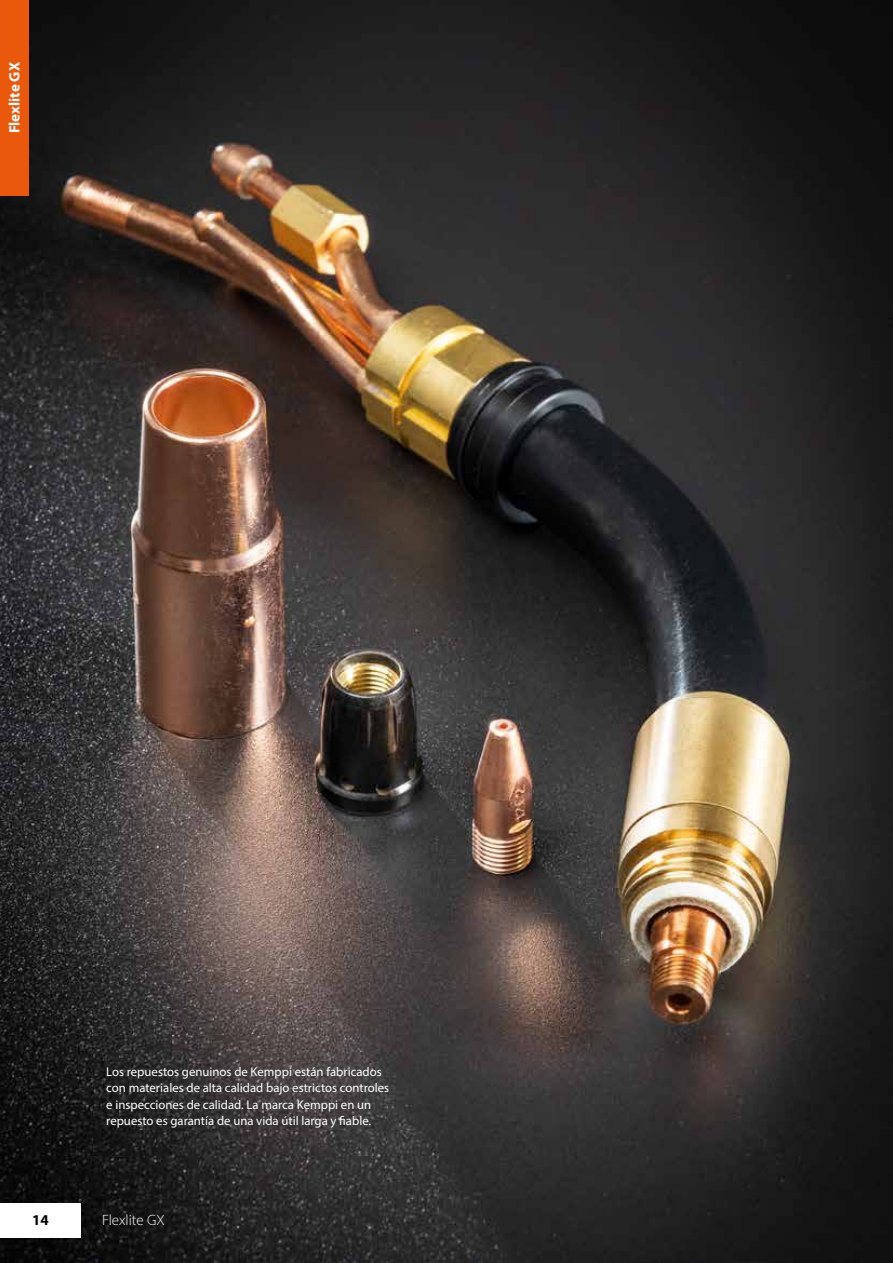
<style>
.page{position:relative;width:893px;height:1263px;background:#fff}
.page>*{position:absolute;margin:0;border:0;box-sizing:border-box;transform-origin:0 0}
.t1{font:700 15px "Myriad Pro";color:#fff}
.t2{font:300 15px "Myriad Pro";color:#fff}
.t3{font:700 15px "Myriad Pro";color:#000}
.t4{font:12.75px/16.5px "Myriad Pro";color:#fff}
</style>
<div class="page">
<img style="left:0;top:0;width:893px;height:1263px">
<div style="left:0;top:0;width:29px;height:196px;background:#ea580c"></div>
<div style="left:0;top:1203px;width:81px;height:34px;background:#fff"></div>
<p class="t1" style="left:5px;top:133px;width:73px;rotate:-90deg">Flexlite GX</p>
<p class="t4" style="left:106px;top:1063px;width:284px">Los repuestos genuinos de Kemppi están fabricados con materiales de alta calidad bajo estrictos controles e inspecciones de calidad. La marca Kemppi en un repuesto es garantía de una vida útil larga y fiable.</p>
<p class="t3" style="left:32px;top:1210px;width:18px">14</p>
<p class="t2" style="left:102px;top:1211px;width:64px">Flexlite GX</p>
</div>
